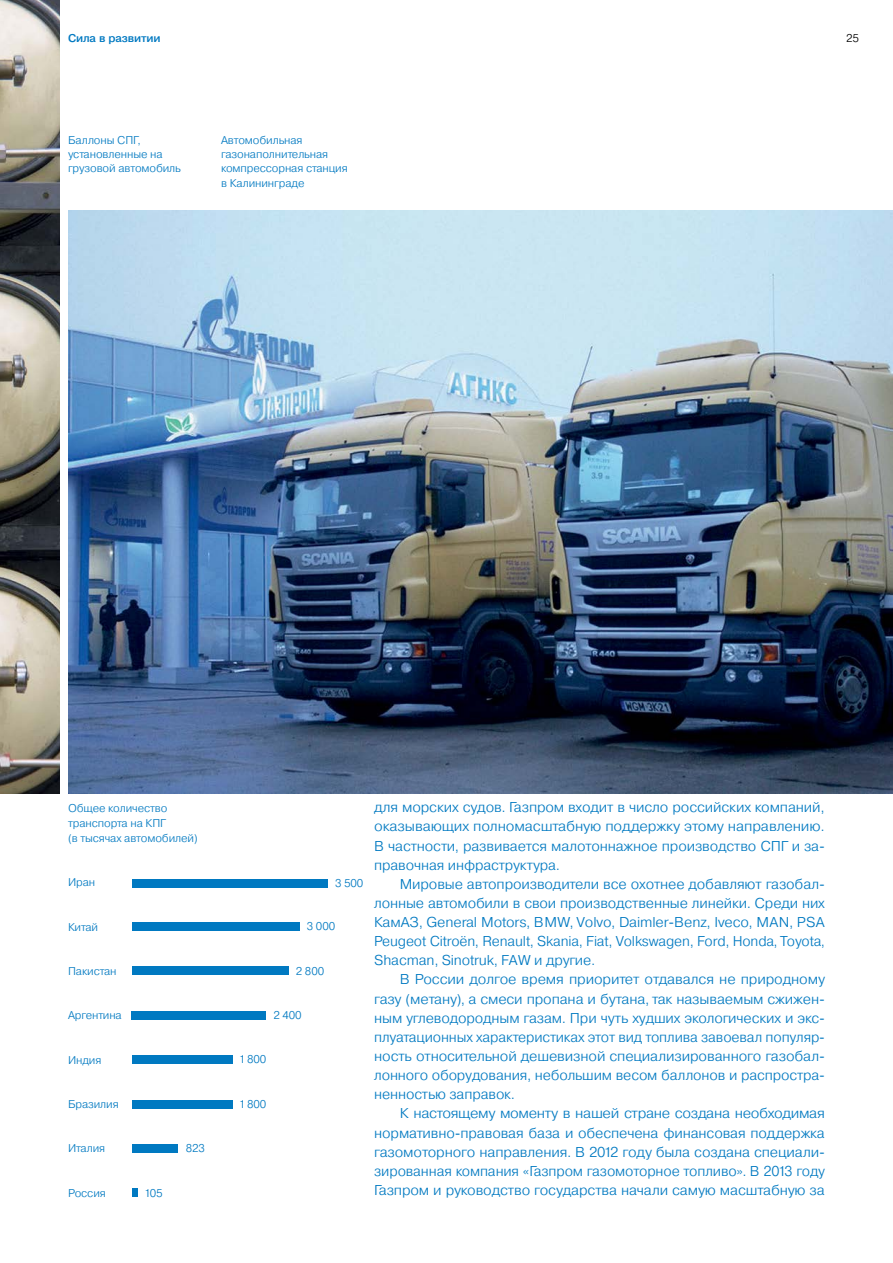
<style>
.page{position:relative;width:893px;height:1263px;background:#fff}
.page>*{position:absolute;margin:0;border:0;box-sizing:border-box;transform-origin:0 0}
.t1{font:300 14.25px/19.2px "Pragmatica";letter-spacing:-.01em;color:#0079c1;text-align:justify}
.t2{font:300 11.25px/14.2px "Pragmatica";letter-spacing:-.01em;color:#0079c1}
.t3{font:500 11.25px "Pragmatica";letter-spacing:-.015em;color:#0079c1}
.t4{font:300 11.25px "Pragmatica";color:#000}
</style>
<div class="page">
<img style="left:0;top:0;width:60px;height:793px">
<div style="left:132px;top:1011px;width:134px;height:8px;background:#0079c1"></div>
<div style="left:132px;top:1055px;width:100px;height:9px;background:#0079c1"></div>
<div style="left:132px;top:1100px;width:100px;height:8px;background:#0079c1"></div>
<div style="left:132px;top:967px;width:156px;height:8px;background:#0079c1"></div>
<div style="left:132px;top:1144px;width:46px;height:9px;background:#0079c1"></div>
<div style="left:132px;top:879px;width:195px;height:8px;background:#0079c1"></div>
<div style="left:132px;top:922px;width:167px;height:9px;background:#0079c1"></div>
<div style="left:132px;top:1188px;width:6px;height:9px;background:#0079c1"></div>
<img style="left:68px;top:210px;width:825px;height:583px">
<p class="t3" style="left:68px;top:31px;width:94px">Сила в развитии</p>
<p class="t2" style="left:68px;top:133px;width:115px">Баллоны СПГ, установленные на грузовой автомобиль</p>
<p class="t2" style="left:221px;top:133px;width:128px">Автомобильная газонаполнительная компрессорная станция в Калининграде</p>
<p class="t4" style="left:846px;top:31px;width:14px">25</p>
<p class="t2" style="left:68px;top:800px;width:131px;line-height:15px">Общее количество транспорта на КПГ<br>(в тысячах автомобилей)</p>
<p class="t2" style="left:68px;top:875px;width:29px">Иран</p>
<p class="t2" style="left:68px;top:919px;width:32px">Китай</p>
<p class="t2" style="left:68px;top:964px;width:50px">Пакистан</p>
<p class="t2" style="left:68px;top:1008px;width:55px">Аргентина</p>
<p class="t2" style="left:68px;top:1052px;width:35px">Индия</p>
<p class="t2" style="left:68px;top:1097px;width:52px">Бразилия</p>
<p class="t2" style="left:68px;top:1141px;width:39px">Италия</p>
<p class="t2" style="left:68px;top:1185px;width:39px">Россия</p>
<p class="t2" style="left:186px;top:1141px;width:20px">823</p>
<p class="t2" style="left:144px;top:1185px;width:20px">105</p>
<p class="t2" style="left:335px;top:876px;width:30px">3 500</p>
<p class="t2" style="left:307px;top:919px;width:30px">3 000</p>
<p class="t2" style="left:296px;top:963px;width:30px">2 800</p>
<p class="t2" style="left:273px;top:1008px;width:30px">2 400</p>
<p class="t2" style="left:239px;top:1052px;width:29px">1 800</p>
<p class="t2" style="left:239px;top:1096px;width:29px">1 800</p>
<p class="t1" style="left:374px;top:797px;width:452px">для морских судов. Газпром входит в число российских компаний, оказывающих полномасштабную поддержку этому направлению.<br>В частности, развивается малотоннажное производство СПГ и за&shy;правочная инфраструктура.</p>
<p class="t1" style="left:374px;top:874px;width:452px;text-indent:26px">Мировые автопроизводители все охотнее добавляют газобал&shy;лонные автомобили в свои производственные линейки. Среди них КамАЗ, General Motors, BMW, Volvo, Daimler-Benz, Iveco, MAN, PSA Peugeot Citroën, Renault, Skania, Fiat, Volkswagen, Ford, Honda, Toyota, Shacman, Sinotruk, FAW и другие.</p>
<p class="t1" style="left:374px;top:970px;width:452px;text-indent:26px">В России долгое время приоритет отдавался не природному газу (метану), а смеси пропана и бутана, так называемым сжижен&shy;ным углеводородным газам. При чуть худших экологических и экс&shy;плуатационных характеристиках этот вид топлива завоевал популяр&shy;ность относительной дешевизной специализированного газобал&shy;лонного оборудования, небольшим весом баллонов и распростра&shy;ненностью заправок.</p>
<p class="t1" style="left:374px;top:1103px;width:452px;text-indent:26px">К настоящему моменту в нашей стране создана необходимая нормативно-правовая база и обеспечена финансовая поддержка газомоторного направления. В 2012 году была создана специали&shy;зированная компания «Газпром газомоторное топливо». В 2013 году Газпром и руководство государства начали самую масштабную за</p>
</div>
